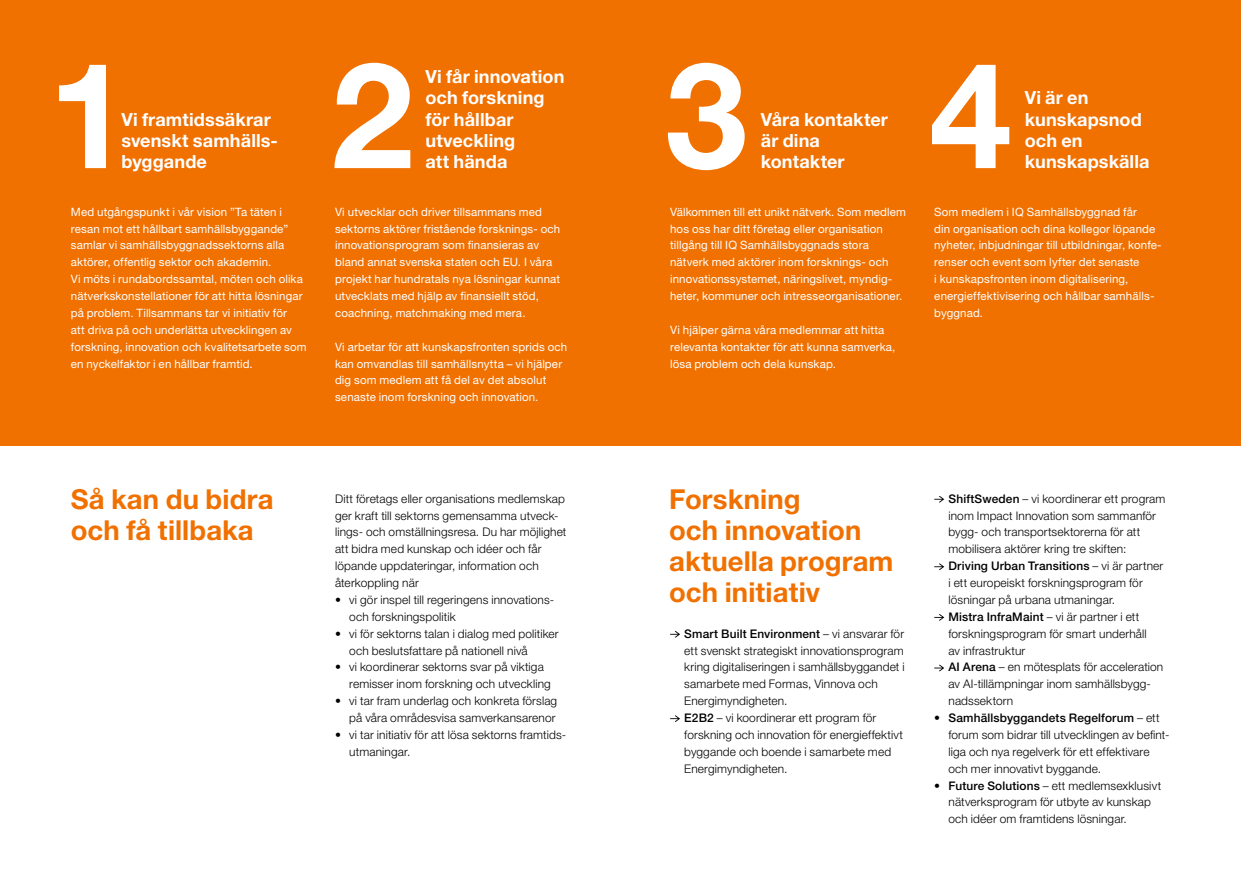
<style>
.page{position:relative;width:1241px;height:886px;background:#fff}
.page>*{position:absolute;margin:0;border:0;box-sizing:border-box;transform-origin:0 0}
.t1{font:700 147.5px "Helvetica Neue LT Std";color:#fff}
.t2{font:700 27.5px/31.2px "Helvetica Neue LT Std";letter-spacing:.005em;color:#f07000}
.t3{font:700 18.12px/21.2px "Helvetica Neue LT Std";letter-spacing:.005em;color:#fff}
.t4{font:300 11.88px/16.9px "Helvetica Neue LT Std";letter-spacing:.01em;color:#000}
.t5{font:11.5px/16.9px "Helvetica Neue LT Std";letter-spacing:.01em;color:#fff}
.s1{font-weight:500}
</style>
<div class="page">
<div style="left:0;top:0;width:1240px;height:445px;background:#f07000"></div>
<svg style="left:934px;top:496px;width:10px;height:7px"></svg>
<svg style="left:934px;top:563px;width:10px;height:7px"></svg>
<svg style="left:934px;top:614px;width:10px;height:7px"></svg>
<svg style="left:934px;top:665px;width:10px;height:6px"></svg>
<svg style="left:670px;top:631px;width:10px;height:7px"></svg>
<svg style="left:670px;top:715px;width:10px;height:7px"></svg>
<h1 class="t1" style="left:48px;top:24px;width:84px">1</h1>
<h1 class="t1" style="left:331px;top:24px;width:84px">2</h1>
<h1 class="t1" style="left:665px;top:24px;width:348px">3 4</h1>
<h3 class="t3" style="left:425px;top:66px;width:140px">Vi får innovation och forskning för hållbar utveckling<br>att hända</h3>
<h3 class="t3" style="left:760px;top:108px;width:129px">Våra kontakter är dina kontakter</h3>
<h3 class="t3" style="left:121px;top:108px;width:158px">Vi framtidssäkrar svenskt samhälls&shy;byggande</h3>
<h3 class="t3" style="left:1024px;top:87px;width:126px">Vi är en kunskapsnod och en kunskapskälla</h3>
<p class="t5" style="left:71px;top:203px;width:237px">Med utgångspunkt i vår vision ”Ta täten i resan mot ett hållbart samhällsbyggande” samlar vi samhällsbyggnadssektorns alla aktörer, offentlig sektor och akademin.<br>Vi möts i rundabordssamtal, möten och olika nätverkskonstellationer för att hitta lösningar på problem. Tillsammans tar vi initiativ för<br>att driva på och underlätta utvecklingen av forskning, innovation och kvalitetsarbete som en nyckelfaktor i en hållbar framtid.</p>
<p class="t5" style="left:670px;top:203px;width:237px">Välkommen till ett unikt nätverk. Som medlem hos oss har ditt företag eller organisation tillgång till IQ Samhällsbyggnads stora nätverk med aktörer inom forsknings- och innovationssystemet, näringslivet, myndig&shy;heter, kommuner och intresseorganisationer.</p>
<p class="t5" style="left:335px;top:203px;width:227px">Vi utvecklar och driver tillsammans med sektorns aktörer fristående forsknings- och innovationsprogram som finansieras av bland annat svenska staten och EU. I våra projekt har hundratals nya lösningar kunnat utvecklats med hjälp av finansiellt stöd, coachning, matchmaking med mera.</p>
<p class="t5" style="left:335px;top:338px;width:234px">Vi arbetar för att kunskapsfronten sprids och kan omvandlas till samhällsnytta – vi hjälper dig som medlem att få del av det absolut senaste inom forskning och innovation.</p>
<p class="t5" style="left:670px;top:321px;width:227px">Vi hjälper gärna våra medlemmar att hitta relevanta kontakter för att kunna samverka, lösa problem och dela kunskap.</p>
<p class="t5" style="left:934px;top:203px;width:228px">Som medlem i IQ Samhällsbyggnad får<br>din organisation och dina kollegor löpande nyheter, inbjudningar till utbildningar, konfe&shy;renser och event som lyfter det senaste<br>i kunskapsfronten inom digitalisering, energieffektivisering och hållbar samhälls&shy;byggnad.</p>
<h2 class="t2" style="left:71px;top:483px;width:204px">Så kan du bidra och få tillbaka</h2>
<h2 class="t2" style="left:669px;top:483px;width:226px">Forskning<br>och innovation aktuella program och initiativ</h2>
<p class="t4" style="left:684px;top:625px;width:222px"><span class="s1">Smart Built Environment</span> – vi ansvarar för ett svenskt strategiskt innovationsprogram kring digitaliseringen i samhällsbyggandet i samarbete med Formas, Vinnova och Energimyndigheten.<br><span class="s1">E2B2</span> – vi koordinerar ett program för forskning och innovation för energieffektivt byggande och boende i samarbete med Energimyndigheten.</p>
<p class="t4" style="left:335px;top:490px;width:233px">Ditt företags eller organisations medlemskap ger kraft till sektorns gemensamma utveck&shy;lings- och omställningsresa. Du har möjlighet att bidra med kunskap och idéer och får löpande uppdateringar, information och återkoppling när</p>
<p class="t4" style="left:349px;top:591px;width:205px;text-indent:-14px">• vi gör inspel till regeringens innovations&shy;och forskningspolitik</p>
<p class="t4" style="left:349px;top:625px;width:211px;text-indent:-14px">• vi för sektorns talan i dialog med politiker och beslutsfattare på nationell nivå</p>
<p class="t4" style="left:349px;top:658px;width:203px;text-indent:-14px">• vi koordinerar sektorns svar på viktiga remisser inom forskning och utveckling</p>
<p class="t4" style="left:335px;top:692px;width:223px;text-align:right">• vi tar fram underlag och konkreta förslag på våra områdesvisa samverkansarenor</p>
<p class="t4" style="left:349px;top:726px;width:218px;text-indent:-14px">• vi tar initiativ för att lösa sektorns framtids&shy;utmaningar.</p>
<p class="t4" style="left:948px;top:490px;width:218px"><span class="s1">ShiftSweden</span> – vi koordinerar ett program inom Impact Innovation som sammanför bygg- och transportsektorerna för att mobilisera aktörer kring tre skiften:<br><span class="s1">Driving Urban Transitions</span> – vi är partner i ett europeiskt forskningsprogram för lösningar på urbana utmaningar.<br><span class="s1">Mistra InfraMaint</span> – vi är partner i ett forskningsprogram för smart underhåll<br>av infrastruktur<br><span class="s1">AI Arena</span> – en mötesplats för acceleration av AI-tillämpningar inom samhällsbygg&shy;nadssektorn</p>
<p class="t4" style="left:948px;top:709px;width:222px;text-indent:-14px">• <span class="s1">Samhällsbyggandets Regelforum</span> – ett forum som bidrar till utvecklingen av befint&shy;liga och nya regelverk för ett effektivare och mer innovativt byggande.</p>
<p class="t4" style="left:948px;top:776px;width:214px;text-indent:-14px">• <span class="s1">Future Solutions</span> – ett medlemsexklusivt nätverksprogram för utbyte av kunskap och idéer om framtidens lösningar.</p>
</div>
